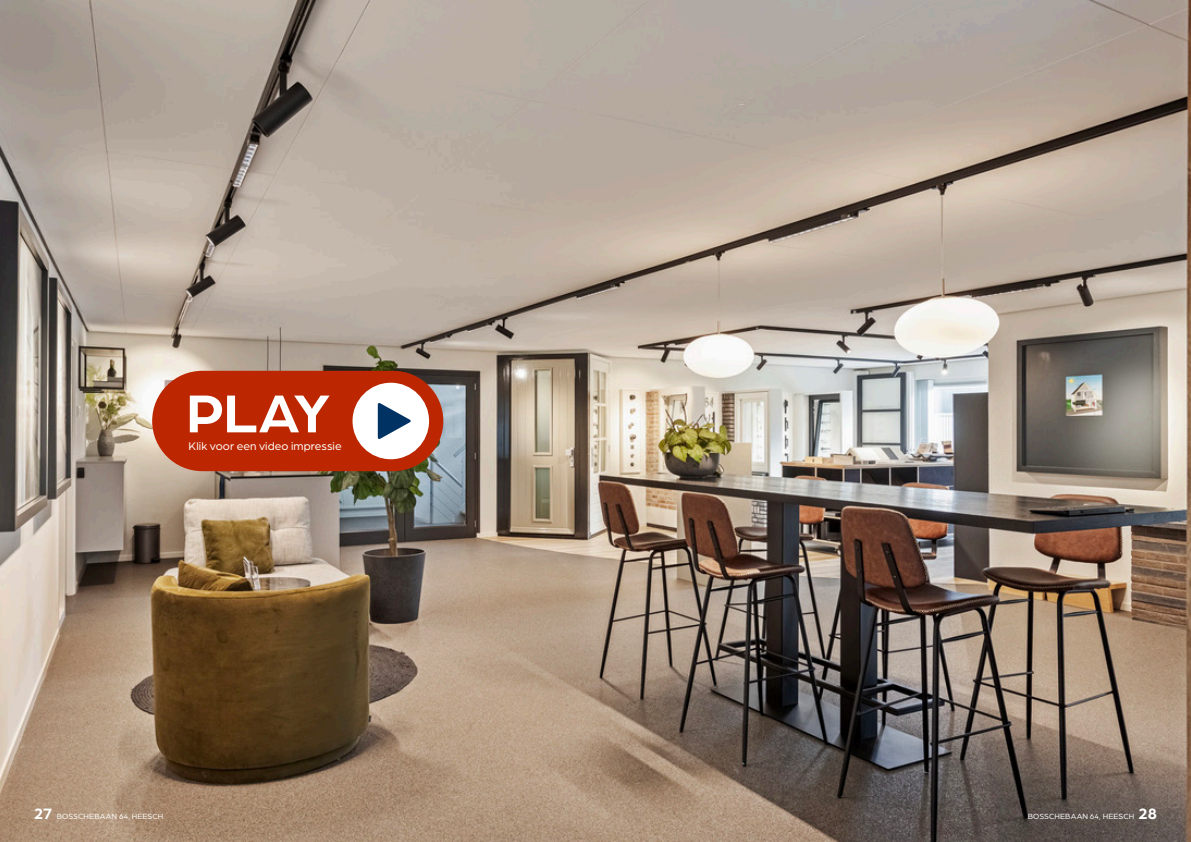
<style>
.page{position:relative;width:1191px;height:842px;background:#fff}
.page>*{position:absolute;margin:0;border:0;box-sizing:border-box;transform-origin:0 0}
.t1{font:700 56.7px "Arboria";color:#fff}
.t2{font:11.8px "Arboria";letter-spacing:.005em;color:#fff}
.t3{font:8px "Arboria";letter-spacing:.02em;color:#fff}
.s1{font-weight:700;font-size:16px}
</style>
<div class="page">
<img style="left:0;top:0;width:1191px;height:842px">
<div style="left:152px;top:371px;width:291px;height:100px;background:#bc2701;border-radius:50px"></div>
<div style="left:352px;top:383px;width:77px;height:76px;background:#fff;border-radius:50%"></div>
<svg style="left:378px;top:403px;width:33px;height:36px"></svg>
<p class="t1" style="left:186px;top:374px;width:145px">PLAY</p>
<p class="t2" style="left:189px;top:438px;width:154px">Klik voor een video impressie</p>
<p class="t3" style="left:34px;top:811px;width:131px"><span class="s1">27</span> BOSSCHEBAAN 64, HEESCH</p>
<p class="t3" style="left:1027px;top:811px;width:131px">BOSSCHEBAAN 64, HEESCH <span class="s1">28</span></p>
</div>
